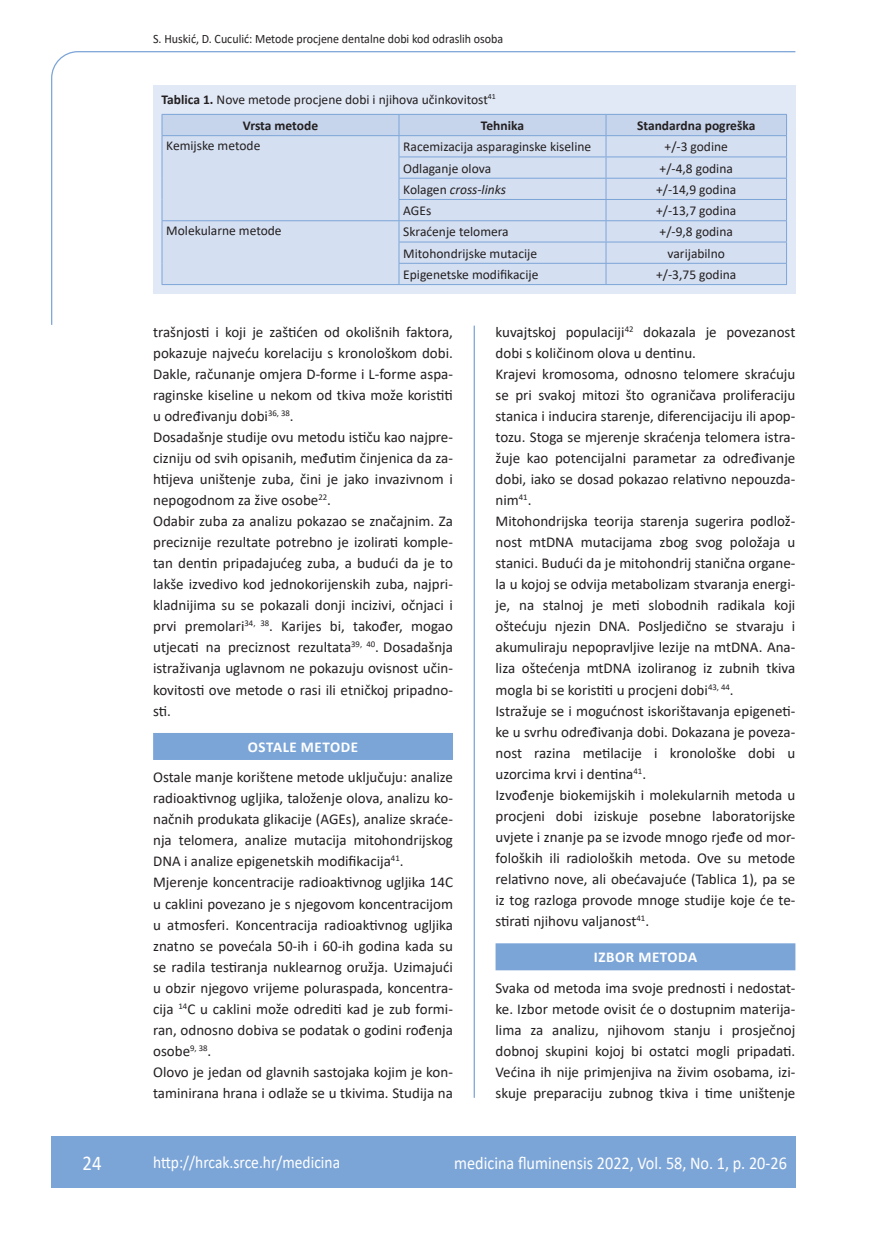
<style>
.page{position:relative;width:872px;height:1234px;background:#fff}
.page>*{position:absolute;margin:0;border:0;box-sizing:border-box;transform-origin:0 0}
.t1{font:21px "Calibri";color:#fff;scale:.9 1}
.t2{font:18px "Calibri";color:#fff;scale:.9 1}
.t3{font:17.25px "Calibri";color:#fff;scale:.9 1}
.osnovni_tekst{font:15px/21px "Calibri";color:#231f20;text-align:justify}
.naslov_ruler{font:700 15px "Calibri";letter-spacing:.04em;color:#fff}
.tablica{font:13.5px "Calibri";color:#231f20}
.potpis_slika{font:13.5px "Calibri";color:#231f20}
.tablica-2{font:700 13.5px "Calibri";color:#231f20}
.tablica-3{font:italic 13.5px "Calibri";color:#231f20}
.glava{font:12.75px "Calibri";color:#231f20;scale:.94 1}
.s1{font-weight:700}
.s2{font-style:normal}
</style>
<div class="page">
<svg style="left:51px;top:51px;width:745px;height:274px"></svg>
<hr style="left:473px;top:325px;width:2px;height:772px;background:#7ca5d7">
<div style="left:51px;top:1135px;width:744px;height:51px;background:#7ca5d7"></div>
<div style="left:153px;top:732px;width:300px;height:27px;background:#7ca5d7"></div>
<div style="left:495px;top:943px;width:300px;height:27px;background:#7ca5d7"></div>
<div style="left:153px;top:85px;width:642px;height:209px;background:#e1e9f6"></div>
<hr style="left:162px;top:284px;width:237px;height:1px;background:#7ca5d7">
<svg style="left:162px;top:114px;width:625px;height:170px"></svg>
<hr style="left:399px;top:284px;width:207px;height:1px;background:#7ca5d7">
<hr style="left:606px;top:284px;width:181px;height:1px;background:#7ca5d7">
<p class="glava" style="left:153px;top:29px;width:374px">S. Huskić, D. Cuculić: Metode procjene dentalne dobi kod odraslih osoba</p>
<p class="potpis_slika" style="left:162px;top:90px;width:336px"><span class="s1">Tablica 1.</span> Nove metode procjene dobi i njihova učinkovitost<sup>41</sup></p>
<p class="tablica-2" style="left:243px;top:116px;width:77px">Vrsta metode</p>
<p class="tablica-2" style="left:481px;top:116px;width:45px">Tehnika</p>
<p class="tablica-2" style="left:637px;top:116px;width:120px">Standardna pogreška</p>
<p class="tablica" style="left:166px;top:136px;width:96px">Kemijske metode</p>
<p class="tablica" style="left:403px;top:137px;width:189px">Racemizacija asparaginske kiseline</p>
<p class="tablica" style="left:664px;top:137px;width:65px">+/-3 godine</p>
<p class="tablica" style="left:403px;top:159px;width:89px">Odlaganje olova</p>
<p class="tablica" style="left:659px;top:159px;width:75px">+/-4,8 godina</p>
<p class="tablica-3" style="left:403px;top:180px;width:104px"><span class="s2">Kolagen</span> cross-links</p>
<p class="tablica" style="left:656px;top:180px;width:82px">+/-14,9 godina</p>
<p class="tablica" style="left:403px;top:201px;width:30px">AGEs</p>
<p class="tablica" style="left:656px;top:201px;width:82px">+/-13,7 godina</p>
<p class="tablica" style="left:166px;top:221px;width:117px">Molekularne metode</p>
<p class="tablica" style="left:403px;top:222px;width:107px">Skraćenje telomera</p>
<p class="tablica" style="left:659px;top:222px;width:75px">+/-9,8 godina</p>
<p class="tablica" style="left:403px;top:244px;width:135px">Mitohondrijske mutacije</p>
<p class="tablica" style="left:667px;top:244px;width:59px">varijabilno</p>
<p class="tablica" style="left:403px;top:265px;width:137px">Epigenetske modifikacije</p>
<p class="tablica" style="left:656px;top:265px;width:82px">+/-3,75 godina</p>
<p class="osnovni_tekst" style="left:153px;top:321px;width:301px">trašnjosti i koji je zaštićen od okolišnih faktora, pokazuje najveću korelaciju s kronološkom dobi.<br>Dakle, računanje omjera D-forme i L-forme aspa&shy;raginske kiseline u nekom od tkiva može koristiti u određivanju dobi<sup>36,</sup> <sup>38</sup>.</p>
<p class="osnovni_tekst" style="left:153px;top:426px;width:301px">Dosadašnje studije ovu metodu ističu kao najpre&shy;cizniju od svih opisanih, međutim činjenica da za&shy;htijeva uništenje zuba, čini je jako invazivnom i nepogodnom za žive osobe<sup>22</sup>.</p>
<p class="osnovni_tekst" style="left:153px;top:510px;width:301px">Odabir zuba za analizu pokazao se značajnim. Za preciznije rezultate potrebno je izolirati komple&shy;tan dentin pripadajućeg zuba, a budući da je to lakše izvedivo kod jednokorijenskih zuba, najpri&shy;kladnijima su se pokazali donji incizivi, očnjaci i prvi premolari<sup>34,</sup> <sup>38</sup>. Karijes bi, također, mogao utjecati na preciznost rezultata<sup>39,</sup> <sup>40</sup>. Dosadašnja istraživanja uglavnom ne pokazuju ovisnost učin&shy;kovitosti ove metode o rasi ili etničkoj pripadno&shy;sti.</p>
<p class="naslov_ruler" style="left:248px;top:736px;width:112px">OSTALE METODE</p>
<p class="osnovni_tekst" style="left:153px;top:766px;width:301px">Ostale manje korištene metode uključuju: analize radioaktivnog ugljika, taloženje olova, analizu ko&shy;načnih produkata glikacije (AGEs), analize skraće&shy;nja telomera, analize mutacija mitohondrijskog DNA i analize epigenetskih modifikacija<sup>41</sup>.</p>
<p class="osnovni_tekst" style="left:153px;top:871px;width:301px">Mjerenje koncentracije radioaktivnog ugljika 14C u caklini povezano je s njegovom koncentracijom u atmosferi. Koncentracija radioaktivnog ugljika znatno se povećala 50-ih i 60-ih godina kada su se radila testiranja nuklearnog oružja. Uzimajući u obzir njegovo vrijeme poluraspada, koncentra&shy;cija <sup>14</sup>C u caklini može odrediti kad je zub formi&shy;ran, odnosno dobiva se podatak o godini rođenja osobe<sup>9,</sup> <sup>38</sup>.</p>
<p class="osnovni_tekst" style="left:153px;top:1060px;width:301px">Olovo je jedan od glavnih sastojaka kojim je kon&shy;taminirana hrana i odlaže se u tkivima. Studija na</p>
<p class="osnovni_tekst" style="left:495px;top:321px;width:301px">kuvajtskoj populaciji<sup>42</sup> dokazala je povezanost dobi s količinom olova u dentinu.</p>
<p class="osnovni_tekst" style="left:495px;top:363px;width:301px">Krajevi kromosoma, odnosno telomere skraćuju se pri svakoj mitozi što ograničava proliferaciju stanica i inducira starenje, diferencijaciju ili apop&shy;tozu. Stoga se mjerenje skraćenja telomera istra&shy;žuje kao potencijalni parametar za određivanje dobi, iako se dosad pokazao relativno nepouzda&shy;nim<sup>41</sup>.</p>
<p class="osnovni_tekst" style="left:495px;top:510px;width:301px">Mitohondrijska teorija starenja sugerira podlož&shy;nost mtDNA mutacijama zbog svog položaja u stanici. Budući da je mitohondrij stanična organe&shy;la u kojoj se odvija metabolizam stvaranja energi&shy;je, na stalnoj je meti slobodnih radikala koji oštećuju njezin DNA. Posljedično se stvaraju i akumuliraju nepopravljive lezije na mtDNA. Ana&shy;liza oštećenja mtDNA izoliranog iz zubnih tkiva mogla bi se koristiti u procjeni dobi<sup>43,</sup> <sup>44</sup>.</p>
<p class="osnovni_tekst" style="left:495px;top:699px;width:301px">Istražuje se i mogućnost iskorištavanja epigeneti&shy;ke u svrhu određivanja dobi. Dokazana je poveza&shy;nost razina metilacije i kronološke dobi u uzorcima krvi i dentina<sup>41</sup>.</p>
<p class="osnovni_tekst" style="left:495px;top:783px;width:301px">Izvođenje biokemijskih i molekularnih metoda u procjeni dobi iziskuje posebne laboratorijske uvjete i znanje pa se izvode mnogo rjeđe od mor&shy;foloških ili radioloških metoda. Ove su metode relativno nove, ali obećavajuće (Tablica 1), pa se iz tog razloga provode mnoge studije koje će te&shy;stirati njihovu valjanost<sup>41</sup>.</p>
<p class="naslov_ruler" style="left:594px;top:946px;width:105px">IZBOR METODA</p>
<p class="osnovni_tekst" style="left:495px;top:976px;width:301px">Svaka od metoda ima svoje prednosti i nedostat&shy;ke. Izbor metode ovisit će o dostupnim materija&shy;lima za analizu, njihovom stanju i prosječnoj dobnoj skupini kojoj bi ostatci mogli pripadati.<br>Većina ih nije primjenjiva na živim osobama, izi&shy;skuje preparaciju zubnog tkiva i time uništenje</p>
<p class="t1" style="left:82px;top:1147px;width:23px">24</p>
<p class="t3" style="left:153px;top:1149px;width:209px">http://hrcak.srce.hr/medicina</p>
<p class="t2" style="left:454px;top:1149px;width:371px">medicina fluminensis 2022, Vol. 58, No. 1, p. 20-26</p>
</div>
